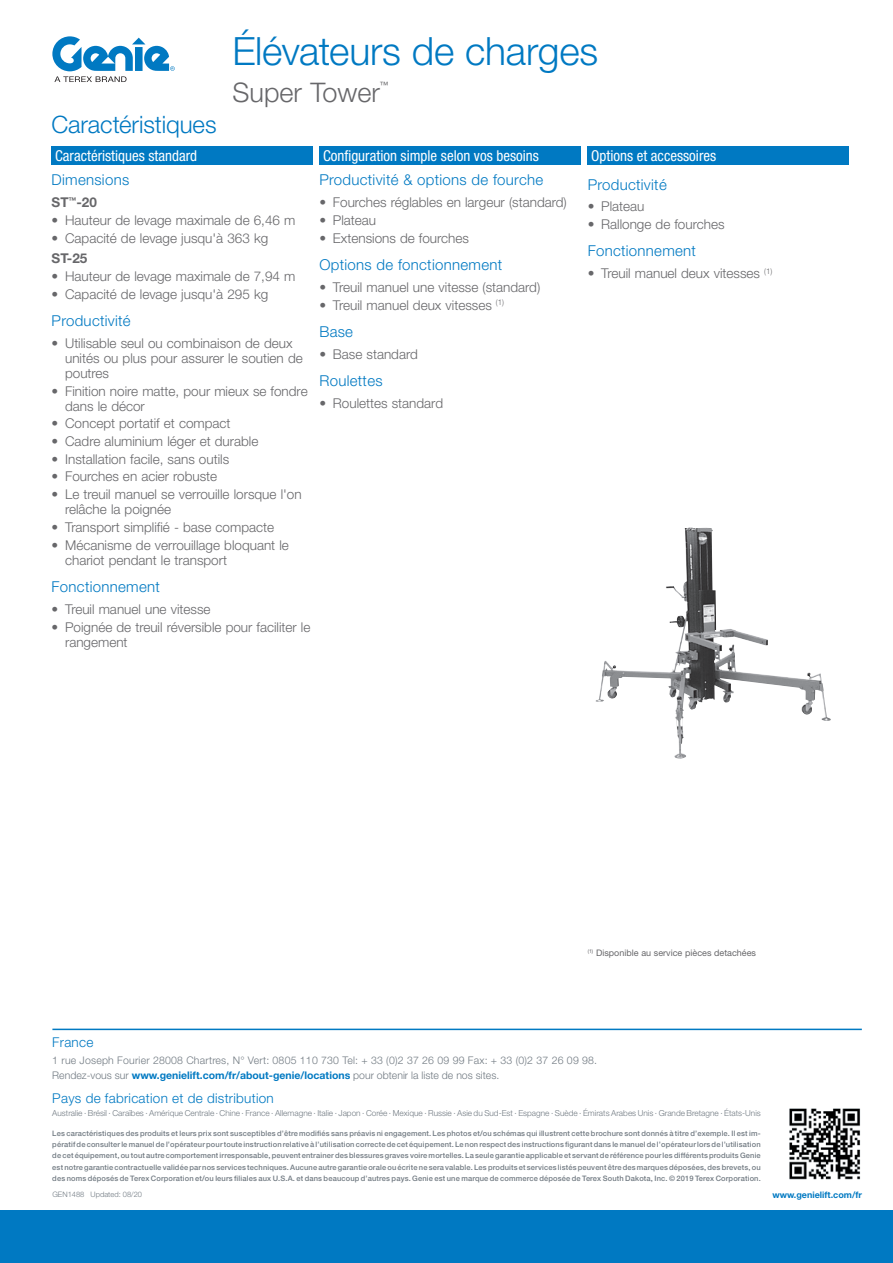
<style>
.page{position:relative;width:893px;height:1263px;background:#fff}
.page>*{position:absolute;margin:0;border:0;box-sizing:border-box;transform-origin:0 0}
.t1{font:300 39px "Helvetica Neue LT Std";letter-spacing:-.005em;color:#0079c2}
.t2{font:300 27px "Helvetica Neue LT Std";color:#67676a}
.t3{font:300 24px "Helvetica Neue LT Std";letter-spacing:-.005em;color:#0079c2}
.t4{font:300 15px "Helvetica Neue LT Std";letter-spacing:.02em;color:#0079c2}
.t5{font:condensed 15px "Helvetica Neue LT Std";color:#fff}
.t6{font:300 13.5px/15px "Helvetica Neue LT Std";color:#67676a}
.t7{font:300 13.5px "Helvetica Neue LT Std";letter-spacing:.02em;color:#0079c2}
.t8{font:700 13.5px "Helvetica Neue LT Std";color:#67676a}
.t9{font:300 10.5px/14.9px "Helvetica Neue LT Std";letter-spacing:.02em;color:#717a82}
.t10{font:9px "Helvetica Neue LT Std";color:#67676a}
.t11{font:700 9px "Helvetica Neue LT Std";color:#0079c2}
.t12{font:condensed 8.7px "Helvetica Neue LT Std";color:#67676a}
.t13{font:300 8.25px "Helvetica Neue LT Std";color:#717a82}
.t14{font:500 7.5px/11.2px "Helvetica Neue LT Std";letter-spacing:.02em;color:#717a82;text-align:justify}
.t15{font:300 7.5px "Helvetica Neue LT Std";color:#717a82}
.s1{font-weight:700;color:#0079c2}
</style>
<div class="page">
<svg style="left:52px;top:36px;width:123px;height:46px"></svg>
<div style="left:319px;top:146px;width:262px;height:19px;background:#0079c2"></div>
<div style="left:52px;top:146px;width:261px;height:18px;background:#0079c2"></div>
<img style="left:595px;top:528px;width:94px;height:174px">
<div style="left:588px;top:146px;width:261px;height:19px;background:#0079c2"></div>
<div style="left:0;top:1210px;width:893px;height:53px;background:#0079c2"></div>
<img style="left:789px;top:1108px;width:72px;height:72px">
<hr style="left:52px;top:1029px;width:810px;height:1px;background:#0079c2">
<h1 class="t1" style="left:233px;top:27px;width:367px">Élévateurs de charges</h1>
<h3 class="t3" style="left:51px;top:110px;width:167px">Caractéristiques</h3>
<h2 class="t2" style="left:233px;top:76px;width:149px">Super Tower</h2>
<p class="t12" style="left:380px;top:80px;width:10px">™</p>
<h3 class="t5" style="left:55px;top:147px;width:143px">Caractéristiques standard</h3>
<h3 class="t5" style="left:323px;top:147px;width:217px">Configuration simple selon vos besoins</h3>
<h3 class="t4" style="left:52px;top:171px;width:79px">Dimensions</h3>
<h3 class="t8" style="left:52px;top:194px;width:47px">ST<sup>™</sup>-20</h3>
<h3 class="t6" style="left:52px;top:212px;width:245px">• Hauteur de levage maximale de 6,46 m</h3>
<h3 class="t6" style="left:52px;top:230px;width:218px">• Capacité de levage jusqu'à 363 kg</h3>
<h3 class="t8" style="left:52px;top:250px;width:37px">ST-25</h3>
<h3 class="t6" style="left:52px;top:268px;width:245px">• Hauteur de levage maximale de 7,94 m</h3>
<h3 class="t6" style="left:52px;top:286px;width:218px">• Capacité de levage jusqu'à 295 kg</h3>
<h3 class="t4" style="left:52px;top:312px;width:81px">Productivité</h3>
<h3 class="t6" style="left:65px;top:335px;width:239px;text-indent:-14px">• Utilisable seul ou combinaison de deux unités ou plus pour assurer le soutien de poutres</h3>
<h3 class="t6" style="left:65px;top:383px;width:244px;text-indent:-14px">• Finition noire matte, pour mieux se fondre dans le décor</h3>
<h3 class="t6" style="left:52px;top:416px;width:180px">• Concept portatif et compact</h3>
<h3 class="t6" style="left:52px;top:433px;width:208px">• Cadre aluminium léger et durable</h3>
<h3 class="t6" style="left:52px;top:451px;width:179px">• Installation facile, sans outils</h3>
<h3 class="t6" style="left:52px;top:469px;width:167px">• Fourches en acier robuste</h3>
<h3 class="t6" style="left:65px;top:487px;width:238px;text-indent:-14px">• Le treuil manuel se verrouille lorsque l'on relâche la poignée</h3>
<h3 class="t6" style="left:52px;top:519px;width:224px">• Transport simplifié - base compacte</h3>
<h3 class="t6" style="left:65px;top:537px;width:225px;text-indent:-14px">• Mécanisme de verrouillage bloquant le chariot pendant le transport</h3>
<h3 class="t4" style="left:52px;top:577px;width:110px">Fonctionnement</h3>
<h3 class="t6" style="left:52px;top:601px;width:160px">• Treuil manuel une vitesse</h3>
<h3 class="t6" style="left:65px;top:619px;width:247px;text-indent:-14px">• Poignée de treuil réversible pour faciliter le rangement</h3>
<h3 class="t4" style="left:319px;top:171px;width:225px">Productivité &amp; options de fourche</h3>
<h3 class="t6" style="left:319px;top:195px;width:249px">• Fourches réglables en largeur (standard)</h3>
<h3 class="t6" style="left:319px;top:212px;width:58px">• Plateau</h3>
<h3 class="t6" style="left:319px;top:230px;width:151px">• Extensions de fourches</h3>
<h3 class="t4" style="left:319px;top:256px;width:184px">Options de fonctionnement</h3>
<h3 class="t6" style="left:319px;top:279px;width:222px">• Treuil manuel une vitesse (standard)</h3>
<h3 class="t6" style="left:319px;top:297px;width:186px">• Treuil manuel deux vitesses <sup>(1)</sup></h3>
<h3 class="t4" style="left:319px;top:322px;width:35px">Base</h3>
<h3 class="t6" style="left:319px;top:346px;width:100px">• Base standard</h3>
<h3 class="t4" style="left:319px;top:372px;width:65px">Roulettes</h3>
<h3 class="t6" style="left:319px;top:395px;width:125px">• Roulettes standard</h3>
<h3 class="t5" style="left:591px;top:147px;width:126px">Options et accessoires</h3>
<h3 class="t4" style="left:588px;top:175px;width:81px">Productivité</h3>
<h3 class="t6" style="left:588px;top:199px;width:58px">• Plateau</h3>
<h3 class="t6" style="left:588px;top:216px;width:138px">• Rallonge de fourches</h3>
<h3 class="t4" style="left:588px;top:242px;width:110px">Fonctionnement</h3>
<h3 class="t6" style="left:588px;top:266px;width:186px">• Treuil manuel deux vitesses <sup>(1)</sup></h3>
<p class="t10" style="left:588px;top:948px;width:170px"><sup>(1)</sup> Disponible au service pièces detachées</p>
<h3 class="t7" style="left:52px;top:1034px;width:43px">France</h3>
<h3 class="t9" style="left:52px;top:1053px;width:546px">1 rue Joseph Fourier 28008 Chartres, N° Vert: 0805 110 730 Tel: + 33 (0)2 37 26 09 99 Fax: + 33 (0)2 37 26 09 98.<br>Rendez-vous sur <span class="s1">www.genielift.com/fr/about-genie/locations</span> pour obtenir la liste de nos sites.</h3>
<h3 class="t7" style="left:52px;top:1090px;width:223px">Pays de fabrication et de distribution</h3>
<p class="t13" style="left:52px;top:1108px;width:710px">Australie · Brésil · Caraïbes · Amérique Centrale · Chine · France · Allemagne · Italie · Japon · Corée · Mexique · Russie · Asie du Sud-Est · Espagne · Suède · Émirats Arabes Unis · Grande Bretagne · États-Unis</p>
<p class="t14" style="left:52px;top:1127px;width:710px">Les caractéristiques des produits et leurs prix sont susceptibles d’être modifiés sans préavis ni engagement. Les photos et/ou schémas qui illustrent cette brochure sont donnés à titre d’exemple. Il est im&shy;pératif de consulter le manuel de l’opérateur pour toute instruction relative à l’utilisation correcte de cet équipement. Le non respect des instructions figurant dans le manuel de l’opérateur lors de l’utilisation de cet équipement, ou tout autre comportement irresponsable, peuvent entrainer des blessures graves voire mortelles. La seule garantie applicable et servant de référence pour les différents produits Genie est notre garantie contractuelle validée par nos services techniques. Aucune autre garantie orale ou écrite ne sera valable. Les produits et services listés peuvent être des marques déposées, des brevets, ou des noms déposés de Terex Corporation et/ou leurs filiales aux U.S.A. et dans beaucoup d’autres pays. Genie est une marque de commerce déposée de Terex South Dakota, Inc. © 2019 Terex Corporation.</p>
<p class="t15" style="left:52px;top:1190px;width:91px">GEN1488 Updated: 08/20</p>
<p class="t11" style="left:772px;top:1190px;width:91px">www.genielift.com/fr</p>
</div>
